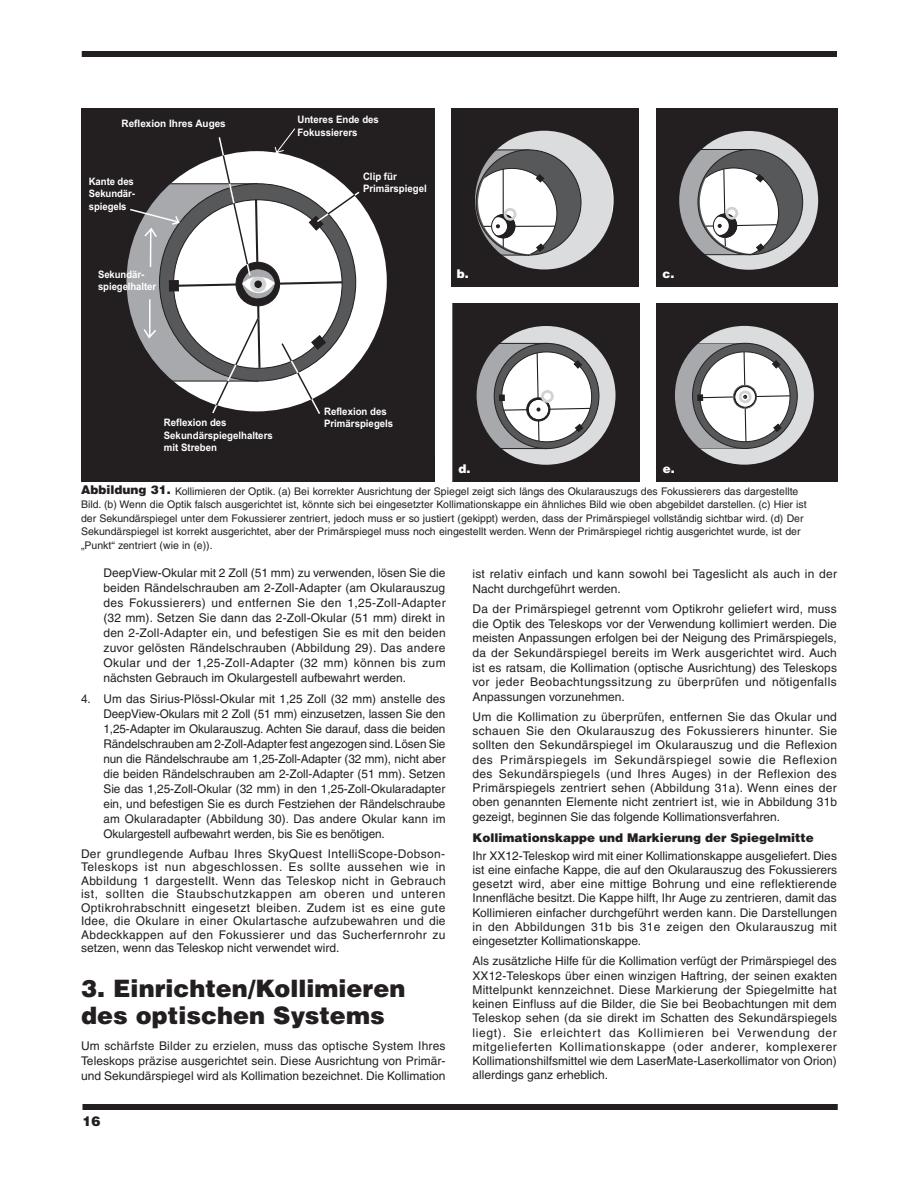
<style>
.page{position:relative;width:918px;height:1188px;background:#fff}
.page>*{position:absolute;margin:0;border:0;box-sizing:border-box;transform-origin:0 0}
.t1{font:900 24px/27px "Helvetica";color:#231f20}
.t2{font:900 13.5px "Helvetica";color:#231f20}
.t3{font:12px/14.2px "Helvetica";color:#231f20;text-align:justify}
.t4{font:12px/15px "Helvetica";letter-spacing:.02em;color:#231f20}
.t5{font:900 12px "Helvetica";color:#231f20}
.t6{font:900 12px "Helvetica";color:#fff}
.t7{font:10.5px/13.5px "Helvetica";color:#231f20}
.t8{font:700 10.35px/12.3px "Arial";color:#fff;scale:.94 1}
.t9{font:700 10.35px/12.3px "Arial";color:#fff;text-align:justify;scale:.93 1}
.t10{font:700 10.35px "Arial";color:#fff}
.s1{font-weight:900;font-size:12px}
</style>
<div class="page">
<div style="left:82px;top:51px;width:755px;height:6px;background:#231f20"></div>
<div style="left:82px;top:1104px;width:756px;height:6px;background:#231f20"></div>
<svg style="left:452px;top:108px;width:187px;height:178px;background:#6a6869"></svg>
<div style="left:457px;top:269px;width:39px;height:14px;background:#231f20"></div>
<svg style="left:656px;top:108px;width:181px;height:178px;background:#696768"></svg>
<div style="left:662px;top:269px;width:27px;height:16px;background:#231f20"></div>
<svg style="left:452px;top:303px;width:187px;height:178px"></svg>
<div style="left:541px;top:390px;width:13px;height:13px;border:3px solid #d1d2d4;border-radius:50%"></div>
<div style="left:458px;top:464px;width:27px;height:13px;background:#231f20"></div>
<svg style="left:657px;top:303px;width:180px;height:178px"></svg>
<div style="left:663px;top:464px;width:26px;height:16px;background:#231f20"></div>
<div style="left:81px;top:108px;width:354px;height:347px;background:#231f20"></div>
<svg style="left:81px;top:127px;width:280px;height:289px"></svg>
<div style="left:81px;top:455px;width:354px;height:26px;background:#231f20"></div>
<div style="left:101px;top:134px;width:105px;height:26px;background:#231f20"></div>
<p class="t10" style="left:122px;top:117px;width:106px">Reflexion Ihres Auges</p>
<p class="t9" style="left:89px;top:175px;width:51px">Kante des Sekundär&shy;spiegels</p>
<p class="t9" style="left:98px;top:269px;width:64px">Sekundär&shy;spiegelhalter</p>
<p class="t8" style="left:297px;top:114px;width:88px">Unteres Ende des<br>Fokussierers</p>
<p class="t8" style="left:363px;top:170px;width:69px">Clip für<br>Primärspiegel</p>
<p class="t6" style="left:457px;top:266px;width:13px">b.</p>
<p class="t6" style="left:662px;top:266px;width:13px">c.</p>
<p class="t8" style="left:324px;top:405px;width:68px">Reflexion des</p>
<p class="t8" style="left:164px;top:417px;width:68px">Reflexion des</p>
<p class="t8" style="left:324px;top:417px;width:75px">Primärspiegels</p>
<p class="t8" style="left:164px;top:429px;width:117px">Sekundärspiegelhalters mit Streben</p>
<p class="t6" style="left:458px;top:461px;width:13px">d.</p>
<p class="t6" style="left:663px;top:461px;width:13px">e.</p>
<p class="t7" style="left:81px;top:484px;width:727px"><span class="s1">Abbildung 31.</span> Kollimieren der Optik. (a) Bei korrekter Ausrichtung der Spiegel zeigt sich längs des Okularauszugs des Fokussierers das dargestellte Bild. (b) Wenn die Optik falsch ausgerichtet ist, könnte sich bei eingesetzter Kollimationskappe ein ähnliches Bild wie oben abgebildet darstellen. (c) Hier ist der Sekundärspiegel unter dem Fokussierer zentriert, jedoch muss er so justiert (gekippt) werden, dass der Primärspiegel vollständig sichtbar wird. (d) Der Sekundärspiegel ist korrekt ausgerichtet, aber der Primärspiegel muss noch eingestellt werden. Wenn der Primärspiegel richtig ausgerichtet wurde, ist der „Punkt“ zentriert (wie in (e)).</p>
<p class="t3" style="left:104px;top:565px;width:344px;line-height:15px">DeepView-Okular mit 2 Zoll (51 mm) zu verwenden, lösen Sie die beiden Rändelschrauben am 2-Zoll-Adapter (am Okularauszug des Fokussierers) und entfernen Sie den 1,25-Zoll-Adapter (32 mm). Setzen Sie dann das 2-Zoll-Okular (51 mm) direkt in den 2-Zoll-Adapter ein, und befestigen Sie es mit den beiden zuvor gelösten Rändelschrauben (Abbildung 29). Das andere Okular und der 1,25-Zoll-Adapter (32 mm) können bis zum nächsten Gebrauch im Okulargestell aufbewahrt werden.</p>
<p class="t3" style="left:103px;top:691px;width:344px;line-height:15px;text-indent:-22px">4. Um das Sirius-Plössl-Okular mit 1,25 Zoll (32 mm) anstelle des DeepView-Okulars mit 2 Zoll (51 mm) einzusetzen, lassen Sie den 1,25-Adapter im Okularauszug. Achten Sie darauf, dass die beiden Rändelschrauben am 2-Zoll-Adapter fest angezogen sind. Lösen Sie nun die Rändelschraube am 1,25-Zoll-Adapter (32 mm), nicht aber die beiden Rändelschrauben am 2-Zoll-Adapter (51 mm). Setzen Sie das 1,25-Zoll-Okular (32 mm) in den 1,25-Zoll-Okularadapter ein, und befestigen Sie es durch Festziehen der Rändelschraube am Okularadapter (Abbildung 30). Das andere Okular kann im Okulargestell aufbewahrt werden, bis Sie es benötigen.</p>
<p class="t3" style="left:81px;top:847px;width:366px;line-height:13.5px">Der grundlegende Aufbau Ihres SkyQuest IntelliScope-Dobson-Teleskops ist nun abgeschlossen. Es sollte aussehen wie in Abbildung 1 dargestellt. Wenn das Teleskop nicht in Gebrauch ist, sollten die Staubschutzkappen am oberen und unteren Optikrohrabschnitt eingesetzt bleiben. Zudem ist es eine gute Idee, die Okulare in einer Okulartasche aufzubewahren und die Abdeckkappen auf den Fokussierer und das Sucherfernrohr zu setzen, wenn das Teleskop nicht verwendet wird.</p>
<h1 class="t1" style="left:81px;top:974px;width:326px">3. Einrichten/Kollimieren des optischen Systems</h1>
<p class="t3" style="left:81px;top:1038px;width:366px;line-height:15px">Um schärfste Bilder zu erzielen, muss das optische System Ihres Teleskops präzise ausgerichtet sein. Diese Ausrichtung von Primär&shy;und Sekundärspiegel wird als Kollimation bezeichnet. Die Kollimation</p>
<p class="t2" style="left:82px;top:1112px;width:20px">16</p>
<p class="t4" style="left:472px;top:566px;width:366px">ist relativ einfach und kann sowohl bei Tageslicht als auch in der<br>Nacht durchgeführt werden.</p>
<p class="t3" style="left:472px;top:602px;width:366px">Da der Primärspiegel getrennt vom Optikrohr geliefert wird, muss die Optik des Teleskops vor der Verwendung kollimiert werden. Die meisten Anpassungen erfolgen bei der Neigung des Primärspiegels, da der Sekundärspiegel bereits im Werk ausgerichtet wird. Auch ist es ratsam, die Kollimation (optische Ausrichtung) des Teleskops vor jeder Beobachtungssitzung zu überprüfen und nötigenfalls Anpassungen vorzunehmen.</p>
<p class="t3" style="left:472px;top:709px;width:366px">Um die Kollimation zu überprüfen, entfernen Sie das Okular und schauen Sie den Okularauszug des Fokussierers hinunter. Sie sollten den Sekundärspiegel im Okularauszug und die Reflexion des Primärspiegels im Sekundärspiegel sowie die Reflexion des Sekundärspiegels (und Ihres Auges) in der Reflexion des Primärspiegels zentriert sehen (Abbildung 31a). Wenn eines der oben genannten Elemente nicht zentriert ist, wie in Abbildung 31b gezeigt, beginnen Sie das folgende Kollimationsverfahren.</p>
<p class="t5" style="left:472px;top:830px;width:343px">Kollimationskappe und Markierung der Spiegelmitte</p>
<p class="t3" style="left:472px;top:848px;width:366px">Ihr XX12-Teleskop wird mit einer Kollimationskappe ausgeliefert. Dies ist eine einfache Kappe, die auf den Okularauszug des Fokussierers gesetzt wird, aber eine mittige Bohrung und eine reflektierende Innenfläche besitzt. Die Kappe hilft, Ihr Auge zu zentrieren, damit das Kollimieren einfacher durchgeführt werden kann. Die Darstellungen in den Abbildungen 31b bis 31e zeigen den Okularauszug mit eingesetzter Kollimationskappe.</p>
<p class="t3" style="left:472px;top:954px;width:366px">Als zusätzliche Hilfe für die Kollimation verfügt der Primärspiegel des XX12-Teleskops über einen winzigen Haftring, der seinen exakten Mittelpunkt kennzeichnet. Diese Markierung der Spiegelmitte hat keinen Einfluss auf die Bilder, die Sie bei Beobachtungen mit dem Teleskop sehen (da sie direkt im Schatten des Sekundärspiegels liegt). Sie erleichtert das Kollimieren bei Verwendung der mitgelieferten Kollimationskappe (oder anderer, komplexerer Kollimationshilfsmittel wie dem LaserMate-Laserkollimator von Orion) allerdings ganz erheblich.</p>
</div>
